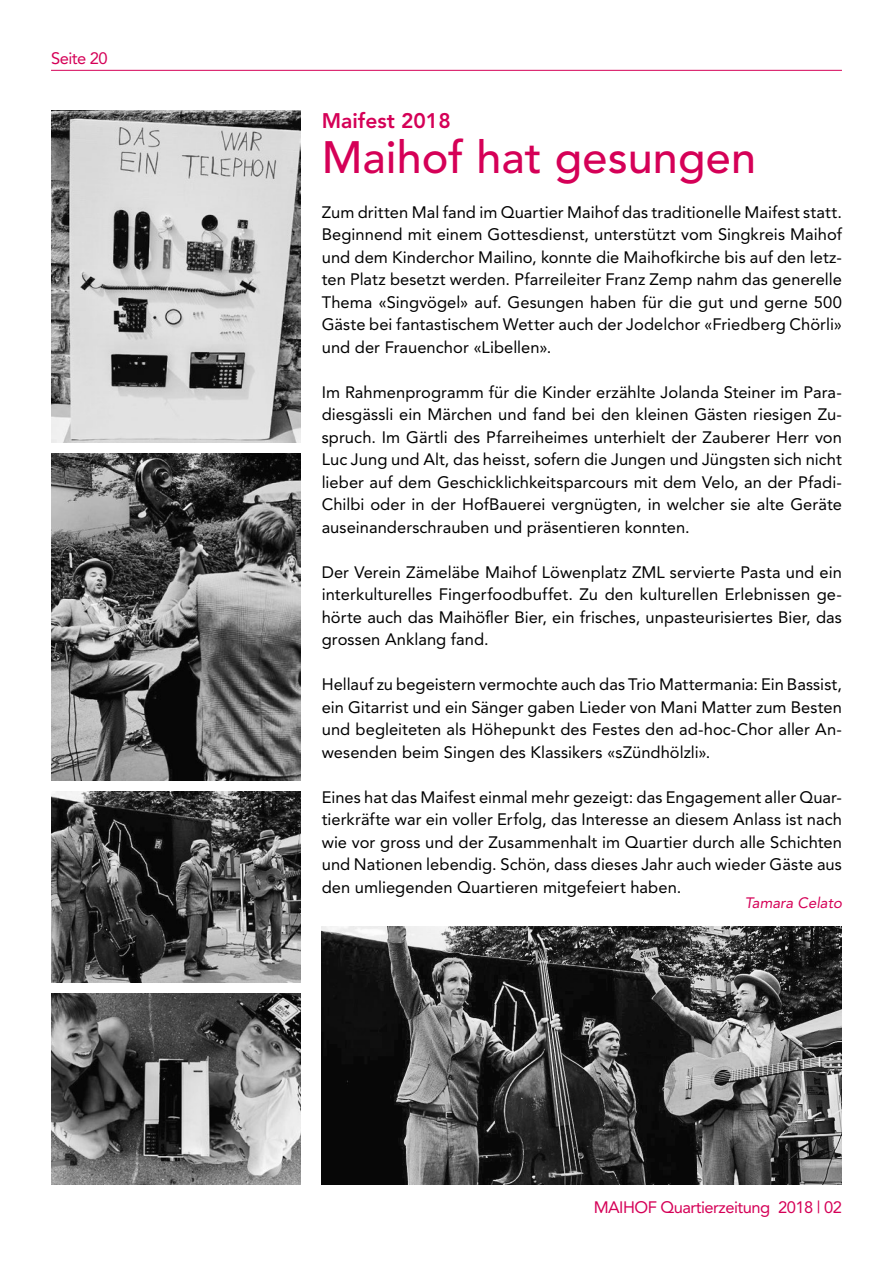
<style>
.page{position:relative;width:893px;height:1263px;background:#fff}
.page>*{position:absolute;margin:0;border:0;box-sizing:border-box;transform-origin:0 0}
.t1{font:500 45px "Avenir";color:#d50057}
.t2{font:800 21px "Avenir";color:#d50057}
.t3{font:16.5px/22.5px "Avenir";letter-spacing:.005em;color:#000;text-align:justify}
.t4{font:16.5px "Avenir";letter-spacing:-.03em;color:#d50057}
.t5{font:italic 15px "Avenir";color:#d50057}
</style>
<div class="page">
<hr style="left:51px;top:70px;width:791px;height:1px;background:#d50057">
<img style="left:51px;top:994px;width:249px;height:190px">
<img style="left:322px;top:926px;width:520px;height:258px">
<img style="left:51px;top:791px;width:249px;height:192px">
<img style="left:51px;top:111px;width:249px;height:332px">
<img style="left:51px;top:454px;width:249px;height:326px">
<p class="t4" style="left:51px;top:48px;width:58px">Seite 20</p>
<p class="t2" style="left:322px;top:108px;width:131px">Maifest 2018</p>
<h1 class="t1" style="left:322px;top:131px;width:436px">Maihof hat gesungen</h1>
<p class="t3" style="left:322px;top:201px;width:522px">Zum dritten Mal fand im Quartier Maihof das traditionelle Maifest statt.<br>Beginnend mit einem Gottesdienst, unterstützt vom Singkreis Maihof und dem Kinderchor Mailino, konnte die Maihofkirche bis auf den letz&shy;ten Platz besetzt werden. Pfarreileiter Franz Zemp nahm das generelle Thema «Singvögel» auf. Gesungen haben für die gut und gerne 500<br>Gäste bei fantastischem Wetter auch der Jodelchor «Friedberg Chörli» und der Frauenchor «Libellen».</p>
<p class="t3" style="left:322px;top:381px;width:522px">Im Rahmenprogramm für die Kinder erzählte Jolanda Steiner im Para&shy;diesgässli ein Märchen und fand bei den kleinen Gästen riesigen Zu&shy;spruch. Im Gärtli des Pfarreiheimes unterhielt der Zauberer Herr von Luc Jung und Alt, das heisst, sofern die Jungen und Jüngsten sich nicht lieber auf dem Geschicklichkeitsparcours mit dem Velo, an der Pfadi-Chilbi oder in der HofBauerei vergnügten, in welcher sie alte Geräte auseinanderschrauben und präsentieren konnten.</p>
<p class="t3" style="left:322px;top:561px;width:522px">Der Verein Zämeläbe Maihof Löwenplatz ZML servierte Pasta und ein interkulturelles Fingerfoodbuffet. Zu den kulturellen Erlebnissen ge&shy;hörte auch das Maihöfler Bier, ein frisches, unpasteurisiertes Bier, das grossen Anklang fand.</p>
<p class="t3" style="left:322px;top:673px;width:522px">Hellauf zu begeistern vermochte auch das Trio Mattermania: Ein Bassist, ein Gitarrist und ein Sänger gaben Lieder von Mani Matter zum Besten und begleiteten als Höhepunkt des Festes den ad-hoc-Chor aller An&shy;wesenden beim Singen des Klassikers «sZündhölzli».</p>
<p class="t3" style="left:322px;top:786px;width:522px">Eines hat das Maifest einmal mehr gezeigt: das Engagement aller Quar&shy;tierkräfte war ein voller Erfolg, das Interesse an diesem Anlass ist nach wie vor gross und der Zusammenhalt im Quartier durch alle Schichten und Nationen lebendig. Schön, dass dieses Jahr auch wieder Gäste aus den umliegenden Quartieren mitgefeiert haben.</p>
<p class="t5" style="left:745px;top:894px;width:99px">Tamara Celato</p>
<p class="t4" style="left:594px;top:1198px;width:250px">MAIHOF Quartierzeitung 2018 | 02</p>
</div>
